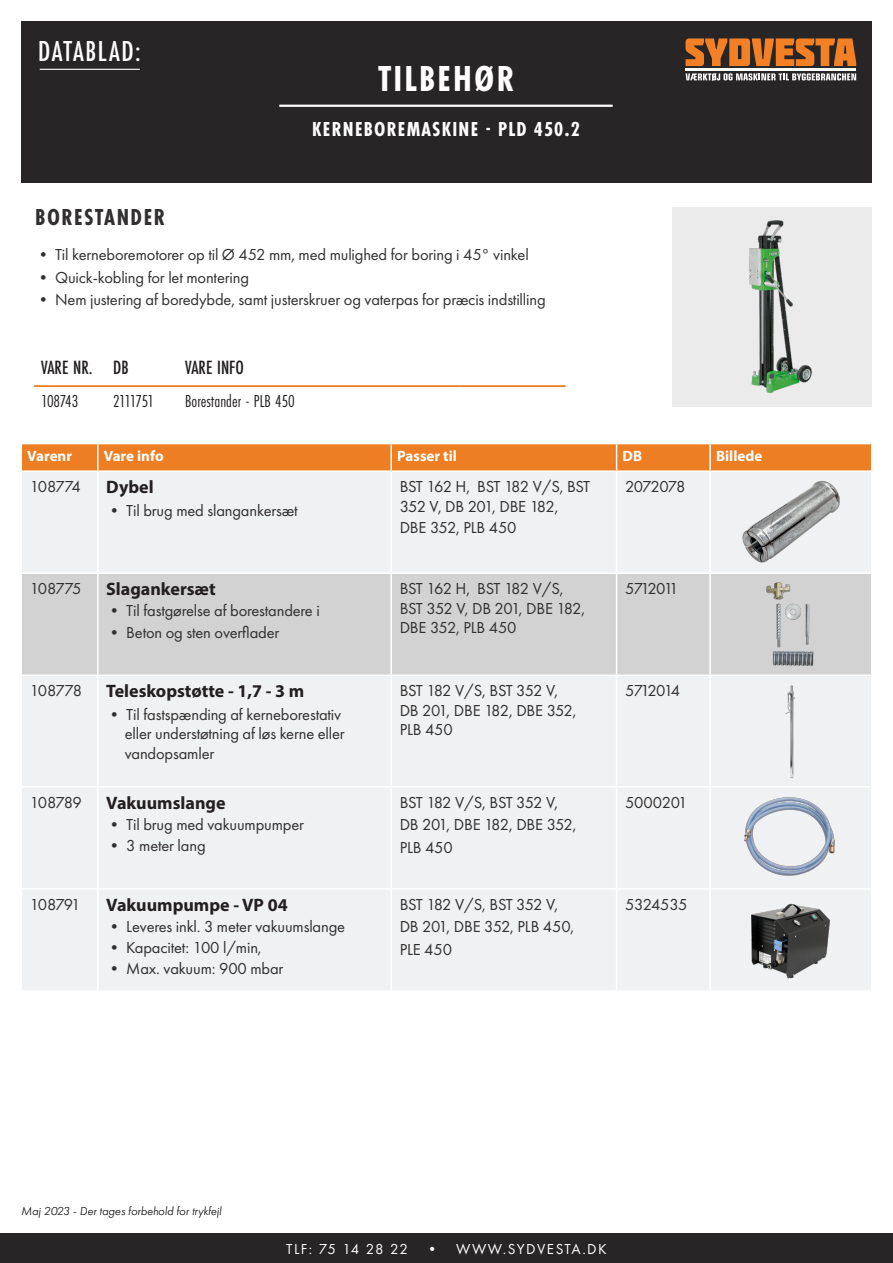
<style>
.page{position:relative;width:893px;height:1263px;background:#fff}
.page>*{position:absolute;margin:0;border:0;box-sizing:border-box;transform-origin:0 0}
.t1{font:700 37.5px "Futura PT Cond";letter-spacing:.06em;color:#fff}
.t2{font:500 30px "Futura PT Cond";letter-spacing:.05em;color:#fff}
.t3{font:700 24px "Futura PT Cond";letter-spacing:.06em;color:#312f30}
.t4{font:700 21px "Futura PT Cond";letter-spacing:.06em;color:#fff}
.t5{font:500 19.95px "Futura PT Cond";color:#231f20}
.t6{font:700 18px "Myriad Pro";color:#231f20}
.t7{font:18px "Futura PT Cond";color:#231f20}
.t8{font:18px "Futura PT Cond";letter-spacing:-.045em;color:#231f20}
.t9{font:16.5px/19.5px "Futura PT";letter-spacing:-.01em;color:#312f30}
.t10{font:16.5px/19.5px "Futura PT";letter-spacing:-.035em;color:#312f30}
.t11{font:16.5px/19.5px "Futura PT";letter-spacing:-.045em;color:#312f30}
.t12{font:16.5px/19.5px "Futura PT";letter-spacing:-.05em;color:#312f30}
.t13{font:16.5px "Futura PT";letter-spacing:-.06em;color:#312f30}
.t14{font:16.5px "Futura PT";letter-spacing:-.13em;color:#312f30}
.t15{font:16.5px "Futura PT";letter-spacing:-.125em;color:#312f30}
.t16{font:16.5px "Futura PT";letter-spacing:-.03em;color:#312f30}
.t17{font:700 15px "Myriad Pro";color:#fff}
.t18{font:15px "Futura PT";letter-spacing:.1em;color:#fff}
.t19{font:italic 300 12px "Futura PT";letter-spacing:.015em;color:#312f30}
</style>
<div class="page">
<div style="left:21px;top:21px;width:851px;height:162px;background:#282526"></div>
<svg style="left:686px;top:38px;width:170px;height:28px"></svg>
<svg style="left:686px;top:73px;width:170px;height:8px"></svg>
<hr style="left:686px;top:69px;width:170px;height:2px;background:#fff">
<hr style="left:40px;top:69px;width:100px;height:1px;background:#fff">
<div style="left:0;top:1233px;width:893px;height:30px;background:#282526"></div>
<img style="left:672px;top:207px;width:200px;height:200px">
<hr style="left:34px;top:385px;width:72px;height:2px;background:#ec7d23">
<hr style="left:106px;top:385px;width:72px;height:2px;background:#ec7d23">
<hr style="left:178px;top:385px;width:283px;height:2px;background:#ec7d23">
<hr style="left:461px;top:385px;width:105px;height:2px;background:#ec7d23">
<div style="left:22px;top:472px;width:849px;height:518px;background:#f0f1f2"></div>
<div style="left:22px;top:574px;width:849px;height:100px;background:#d2d2d2"></div>
<div style="left:21px;top:444px;width:851px;height:26px;background:#ee7e23"></div>
<hr style="left:97px;top:472px;width:2px;height:100px;background:#fff">
<hr style="left:390px;top:472px;width:2px;height:100px;background:#fff">
<hr style="left:616px;top:472px;width:1px;height:100px;background:#fff">
<hr style="left:709px;top:472px;width:2px;height:100px;background:#fff">
<hr style="left:97px;top:676px;width:2px;height:110px;background:#fff">
<hr style="left:97px;top:787px;width:2px;height:101px;background:#fff">
<hr style="left:97px;top:890px;width:2px;height:100px;background:#fff">
<hr style="left:390px;top:676px;width:2px;height:110px;background:#fff">
<hr style="left:390px;top:787px;width:2px;height:101px;background:#fff">
<hr style="left:390px;top:890px;width:2px;height:100px;background:#fff">
<hr style="left:616px;top:676px;width:1px;height:110px;background:#fff">
<hr style="left:616px;top:787px;width:1px;height:101px;background:#fff">
<hr style="left:616px;top:890px;width:1px;height:100px;background:#fff">
<hr style="left:709px;top:676px;width:2px;height:110px;background:#fff">
<hr style="left:709px;top:787px;width:2px;height:101px;background:#fff">
<hr style="left:709px;top:890px;width:2px;height:100px;background:#fff">
<hr style="left:21px;top:572px;width:77px;height:2px;background:#fff">
<hr style="left:21px;top:674px;width:77px;height:2px;background:#fff">
<hr style="left:21px;top:786px;width:77px;height:1px;background:#fff">
<hr style="left:21px;top:888px;width:77px;height:2px;background:#fff">
<hr style="left:98px;top:572px;width:293px;height:2px;background:#fff">
<hr style="left:97px;top:574px;width:2px;height:100px;background:#fff">
<hr style="left:98px;top:674px;width:293px;height:2px;background:#fff">
<hr style="left:98px;top:786px;width:293px;height:1px;background:#fff">
<hr style="left:98px;top:888px;width:293px;height:2px;background:#fff">
<hr style="left:391px;top:572px;width:226px;height:2px;background:#fff">
<hr style="left:390px;top:574px;width:2px;height:100px;background:#fff">
<hr style="left:391px;top:674px;width:226px;height:2px;background:#fff">
<hr style="left:391px;top:786px;width:226px;height:1px;background:#fff">
<hr style="left:391px;top:888px;width:226px;height:2px;background:#fff">
<hr style="left:617px;top:572px;width:93px;height:2px;background:#fff">
<hr style="left:616px;top:574px;width:1px;height:100px;background:#fff">
<hr style="left:617px;top:674px;width:93px;height:2px;background:#fff">
<hr style="left:617px;top:786px;width:93px;height:1px;background:#fff">
<hr style="left:617px;top:888px;width:93px;height:2px;background:#fff">
<hr style="left:710px;top:572px;width:162px;height:2px;background:#fff">
<hr style="left:709px;top:574px;width:2px;height:100px;background:#fff">
<hr style="left:710px;top:674px;width:162px;height:2px;background:#fff">
<hr style="left:710px;top:786px;width:162px;height:1px;background:#fff">
<hr style="left:710px;top:888px;width:162px;height:2px;background:#fff">
<img style="left:723px;top:472px;width:134px;height:100px">
<img style="left:744px;top:574px;width:99px;height:99px">
<div style="left:741px;top:681px;width:102px;height:101px;background:#f0f1f2"></div>
<img style="left:736px;top:787px;width:108px;height:101px">
<img style="left:739px;top:890px;width:102px;height:100px">
<hr style="left:279px;top:105px;width:334px;height:2px;background:#fff">
<p class="t2" style="left:38px;top:34px;width:104px">DATABLAD:</p>
<p class="t1" style="left:378px;top:57px;width:138px">TILBEHØR</p>
<p class="t4" style="left:312px;top:117px;width:269px">KERNEBOREMASKINE - PLD 450.2</p>
<p class="t3" style="left:35px;top:203px;width:131px">BORESTANDER</p>
<p class="t9" style="left:35px;top:245px;width:495px">• Til kerneboremotorer op til Ø 452 mm, med mulighed for boring i 45° vinkel</p>
<p class="t9" style="left:35px;top:267px;width:215px">• Quick-kobling for let montering</p>
<p class="t9" style="left:35px;top:290px;width:512px">• Nem justering af boredybde, samt justerskruer og vaterpas for præcis indstilling</p>
<p class="t5" style="left:41px;top:356px;width:53px">VARE NR.</p>
<p class="t5" style="left:113px;top:356px;width:17px">DB</p>
<p class="t5" style="left:185px;top:356px;width:60px">VARE INFO</p>
<p class="t7" style="left:41px;top:391px;width:39px">108743</p>
<p class="t8" style="left:113px;top:391px;width:43px">2111751</p>
<p class="t7" style="left:185px;top:391px;width:111px">Borestander - PLB 450</p>
<p class="t17" style="left:27px;top:446px;width:46px">Varenr</p>
<p class="t17" style="left:104px;top:446px;width:61px">Vare info</p>
<p class="t17" style="left:397px;top:446px;width:61px">Passer til</p>
<p class="t17" style="left:623px;top:446px;width:21px">DB</p>
<p class="t17" style="left:716px;top:446px;width:48px">Billede</p>
<p class="t9" style="left:30px;top:477px;width:53px">108774</p>
<p class="t6" style="left:106px;top:475px;width:49px">Dybel</p>
<p class="t9" style="left:106px;top:500px;width:193px">• Til brug med slangankersæt</p>
<p class="t12" style="left:400px;top:477px;width:192px">BST 162 H, BST 182 V/S, BST<br>352 V, DB 201, DBE 182,</p>
<p class="t9" style="left:400px;top:518px;width:118px">DBE 352, PLB 450</p>
<p class="t13" style="left:625px;top:477px;width:62px">2072078</p>
<p class="t9" style="left:30px;top:579px;width:53px">108775</p>
<p class="t6" style="left:106px;top:577px;width:111px">Slagankersæt</p>
<p class="t9" style="left:106px;top:601px;width:215px">• Til fastgørelse af borestandere i</p>
<p class="t9" style="left:106px;top:622px;width:175px">• Beton og sten overflader</p>
<p class="t9" style="left:30px;top:681px;width:54px">108778</p>
<p class="t6" style="left:106px;top:679px;width:200px">Teleskopstøtte - 1,7 - 3 m</p>
<p class="t9" style="left:125px;top:704px;width:222px;text-indent:-18px">• Til fastspænding af kerneborestativ eller understøtning af løs kerne eller vandopsamler</p>
<p class="t9" style="left:30px;top:792px;width:54px">108789</p>
<p class="t6" style="left:106px;top:791px;width:121px">Vakuumslange</p>
<p class="t9" style="left:106px;top:814px;width:199px">• Til brug med vakuumpumper</p>
<p class="t9" style="left:106px;top:835px;width:101px">• 3 meter lang</p>
<p class="t9" style="left:30px;top:895px;width:52px">108791</p>
<p class="t6" style="left:106px;top:893px;width:183px">Vakuumpumpe - VP 04</p>
<p class="t9" style="left:106px;top:916px;width:240px">• Leveres inkl. 3 meter vakuumslange</p>
<p class="t9" style="left:106px;top:937px;width:157px">• Kapacitet: 100 l/min,</p>
<p class="t9" style="left:106px;top:958px;width:179px">• Max. vakuum: 900 mbar</p>
<p class="t11" style="left:400px;top:579px;width:187px">BST 162 H, BST 182 V/S,<br>BST 352 V, DB 201, DBE 182,<br>DBE 352, PLB 450</p>
<p class="t14" style="left:625px;top:579px;width:55px">5712011</p>
<p class="t10" style="left:400px;top:681px;width:178px">BST 182 V/S, BST 352 V,<br>DB 201, DBE 182, DBE 352,<br>PLB 450</p>
<p class="t15" style="left:625px;top:681px;width:57px">5712014</p>
<p class="t10" style="left:400px;top:791px;width:178px;line-height:22.5px">BST 182 V/S, BST 352 V,<br>DB 201, DBE 182, DBE 352,<br>PLB 450</p>
<p class="t9" style="left:625px;top:792px;width:64px">5000201</p>
<p class="t9" style="left:400px;top:893px;width:176px;line-height:22.5px">BST 182 V/S, BST 352 V,<br>DB 201, DBE 352, PLB 450,<br>PLE 450</p>
<p class="t16" style="left:625px;top:895px;width:64px">5324535</p>
<p class="t19" style="left:21px;top:1204px;width:202px">Maj 2023 - Der tages forbehold for trykfejl</p>
<p class="t18" style="left:286px;top:1240px;width:322px">TLF: 75 14 28 22 • WWW.SYDVESTA.DK</p>
</div>
